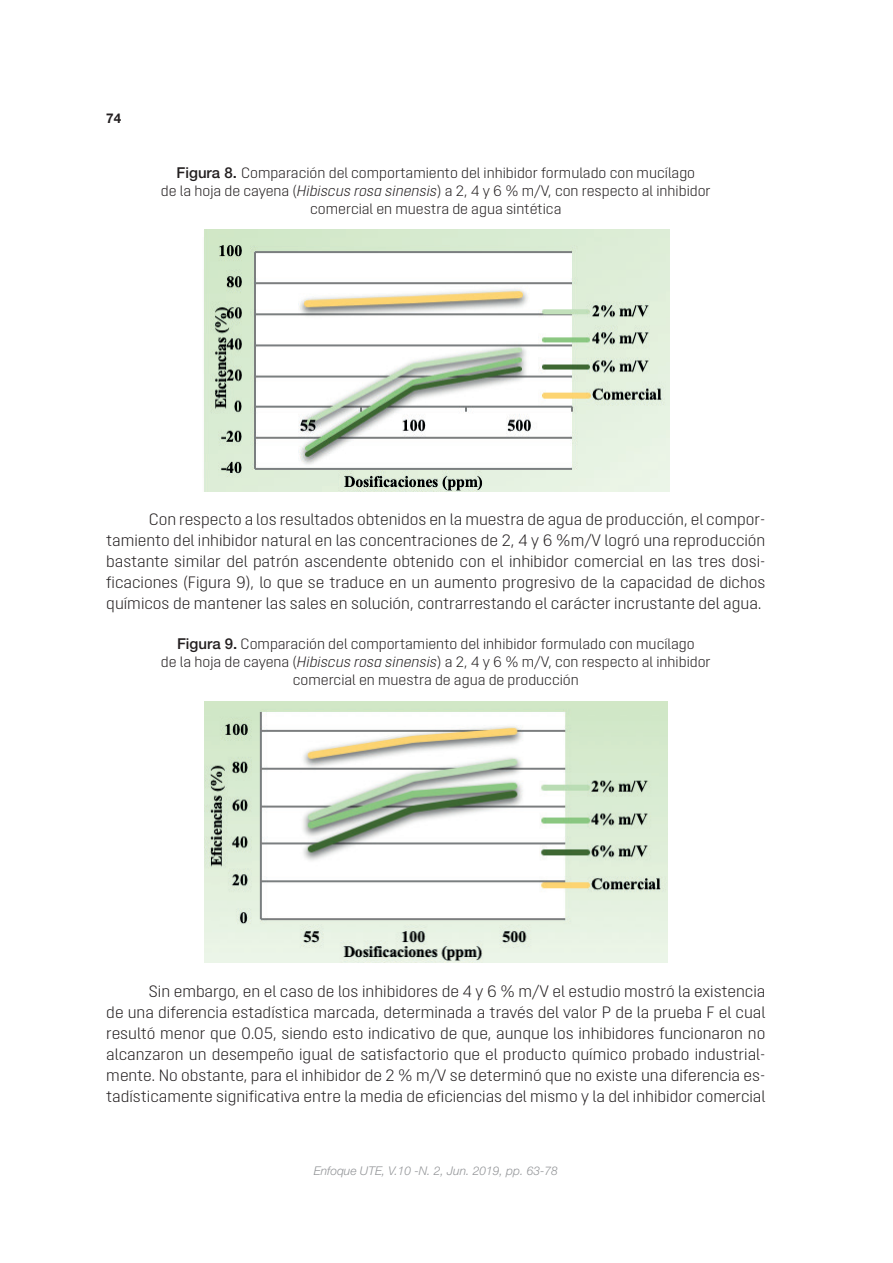
<style>
.page{position:relative;width:893px;height:1263px;background:#fff}
.page>*{position:absolute;margin:0;border:0;box-sizing:border-box;transform-origin:0 0}
.t1{font:300 16.5px/21px "Opinion Pro";color:#231f20;text-align:justify}
.t2{font:300 15px/18px "Opinion Pro";color:#231f20;text-align:center}
.t3{font:700 13.5px "Helvetica Neue";color:#231f20}
.t4{font:italic 300 12px "Helvetica Neue";color:#939598}
.s1{font-family:"Helvetica Neue";font-weight:500}
.s2{font-style:italic}
</style>
<div class="page">
<img style="left:204px;top:230px;width:466px;height:262px">
<img style="left:204px;top:701px;width:463px;height:262px">
<p class="t3" style="left:106px;top:109px;width:17px">74</p>
<p class="t2" style="left:161px;top:163px;width:551px"><span class="s1">Figura 8.</span> Comparación del comportamiento del inhibidor formulado con mucílago<br>de la hoja de cayena (<span class="s2">Hibiscus rosa sinensis</span>) a 2, 4 y 6 % m/V, con respecto al inhibidor comercial en muestra de agua sintética</p>
<p class="t1" style="left:106px;top:509px;width:661px;text-indent:43px">Con respecto a los resultados obtenidos en la muestra de agua de producción, el compor&shy;tamiento del inhibidor natural en las concentraciones de 2, 4 y 6 %m/V logró una reproducción bastante similar del patrón ascendente obtenido con el inhibidor comercial en las tres dosi&shy;ficaciones (Figura 9), lo que se traduce en un aumento progresivo de la capacidad de dichos químicos de mantener las sales en solución, contrarrestando el carácter incrustante del agua.</p>
<p class="t2" style="left:161px;top:634px;width:551px"><span class="s1">Figura 9.</span> Comparación del comportamiento del inhibidor formulado con mucílago<br>de la hoja de cayena (<span class="s2">Hibiscus rosa sinensis</span>) a 2, 4 y 6 % m/V, con respecto al inhibidor comercial en muestra de agua de producción</p>
<p class="t1" style="left:106px;top:980px;width:661px;text-indent:43px">Sin embargo, en el caso de los inhibidores de 4 y 6 % m/V el estudio mostró la existencia de una diferencia estadística marcada, determinada a través del valor P de la prueba F el cual resultó menor que 0.05, siendo esto indicativo de que, aunque los inhibidores funcionaron no alcanzaron un desempeño igual de satisfactorio que el producto químico probado industrial&shy;mente. No obstante, para el inhibidor de 2 % m/V se determinó que no existe una diferencia es&shy;tadísticamente significativa entre la media de eficiencias del mismo y la del inhibidor comercial</p>
<p class="t4" style="left:314px;top:1163px;width:245px">Enfoque UTE, V.10 -N. 2, Jun. 2019, pp. 63-78</p>
</div>
